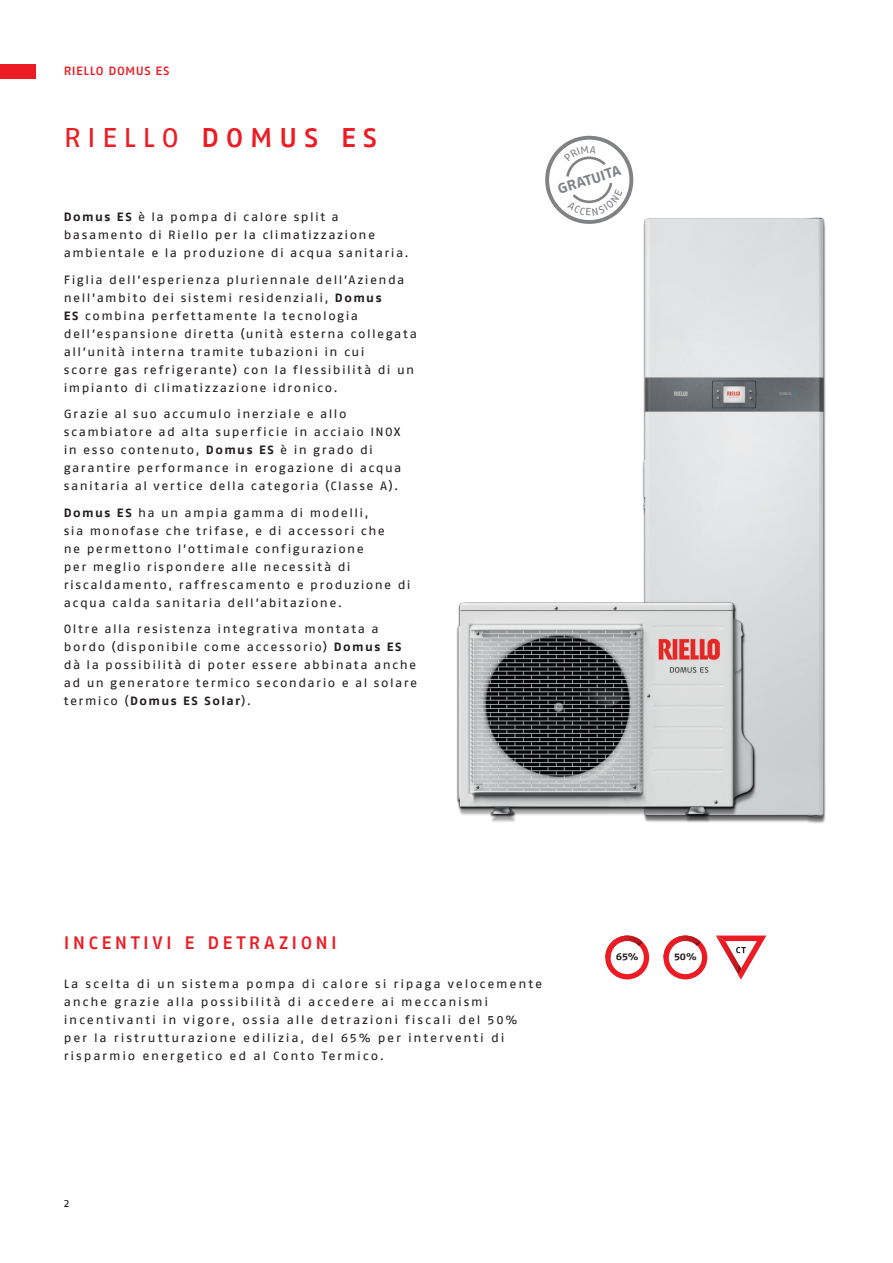
<style>
.page{position:relative;width:893px;height:1263px;background:#fff}
.page>*{position:absolute;margin:0;border:0;box-sizing:border-box;transform-origin:0 0}
.t1{font:500 27px "Fago Ex Lf";letter-spacing:.24em;color:#ed1c24}
.t2{font:500 18px "Fago Ex Lf";letter-spacing:.205em;color:#ed1c24}
.t3{font:700 14.25px "Fago Ex Lf";color:#808285}
.t4{font:12px/18px "Fago Ex Lf";letter-spacing:.125em;color:#231f20}
.t5{font:12px/18px "Fago Ex Lf";letter-spacing:.15em;color:#231f20}
.t6{font:500 12px "Fago Ex Lf";letter-spacing:.045em;color:#ed1c24}
.t7{font:10.5px "Fago Ex Lf";color:#231f20}
.Testata_tabella_sola{font:700 9.75px "Fago Ex Lf";color:#231f20}
.s1{font-weight:400}
.s2{font-weight:700}
</style>
<div class="page">
<div style="left:0;top:64px;width:36px;height:15px;background:#ed1c24"></div>
<svg style="left:716px;top:935px;width:50px;height:44px"></svg>
<svg style="left:605px;top:935px;width:44px;height:44px"></svg>
<svg style="left:663px;top:935px;width:44px;height:44px"></svg>
<img style="left:456px;top:214px;width:370px;height:610px">
<div style="left:545px;top:136px;width:88px;height:88px;border:4px solid #808285;border-radius:50%"></div>
<svg style="left:564px;top:145px;width:58px;height:71px"></svg>
<p class="t6" style="left:64px;top:64px;width:107px">RIELLO DOMUS ES</p>
<p class="t1" style="left:64px;top:121px;width:315px"><span class="s1">RIELLO</span> DOMUS ES</p>
<p class="t4" style="left:64px;top:208px;width:347px"><span class="s2">Domus ES</span> è la pompa di calore split a basamento di Riello per la climatizzazione ambientale e la produzione di acqua sanitaria.</p>
<p class="t4" style="left:64px;top:270px;width:355px">Figlia dell’esperienza pluriennale dell’Azienda nell’ambito dei sistemi residenziali, <span class="s2">Domus<br>ES</span> combina perfettamente la tecnologia dell’espansione diretta (unità esterna collegata all’unità interna tramite tubazioni in cui<br>scorre gas refrigerante) con la flessibilità di un impianto di climatizzazione idronico.</p>
<p class="t4" style="left:64px;top:405px;width:339px">Grazie al suo accumulo inerziale e allo scambiatore ad alta superficie in acciaio INOX in esso contenuto, <span class="s2">Domus ES</span> è in grado di garantire performance in erogazione di acqua sanitaria al vertice della categoria (Classe A).</p>
<p class="t4" style="left:64px;top:503px;width:348px"><span class="s2">Domus ES</span> ha un ampia gamma di modelli,<br>sia monofase che trifase, e di accessori che<br>ne permettono l’ottimale configurazione<br>per meglio rispondere alle necessità di riscaldamento, raffrescamento e produzione di acqua calda sanitaria dell’abitazione.</p>
<p class="t4" style="left:64px;top:620px;width:355px">Oltre alla resistenza integrativa montata a bordo (disponibile come accessorio) <span class="s2">Domus ES </span>dà la possibilità di poter essere abbinata anche ad un generatore termico secondario e al solare termico (<span class="s2">Domus ES Solar</span>).</p>
<p class="t3" style="left:555px;top:182px;width:67px;rotate:-18deg">GRATUITA</p>
<p class="t2" style="left:64px;top:931px;width:275px">INCENTIVI E DETRAZIONI</p>
<p class="t5" style="left:64px;top:974px;width:480px">La scelta di un sistema pompa di calore si ripaga velocemente anche grazie alla possibilità di accedere ai meccanismi incentivanti in vigore, ossia alle detrazioni fiscali del 50% per la ristrutturazione edilizia, del 65% per interventi di risparmio energetico ed al Conto Termico.</p>
<p class="t7" style="left:64px;top:1197px;width:7px">2</p>
<p class="Testata_tabella_sola" style="left:616px;top:951px;width:24px">65%</p>
<p class="Testata_tabella_sola" style="left:674px;top:951px;width:24px">50%</p>
</div>
